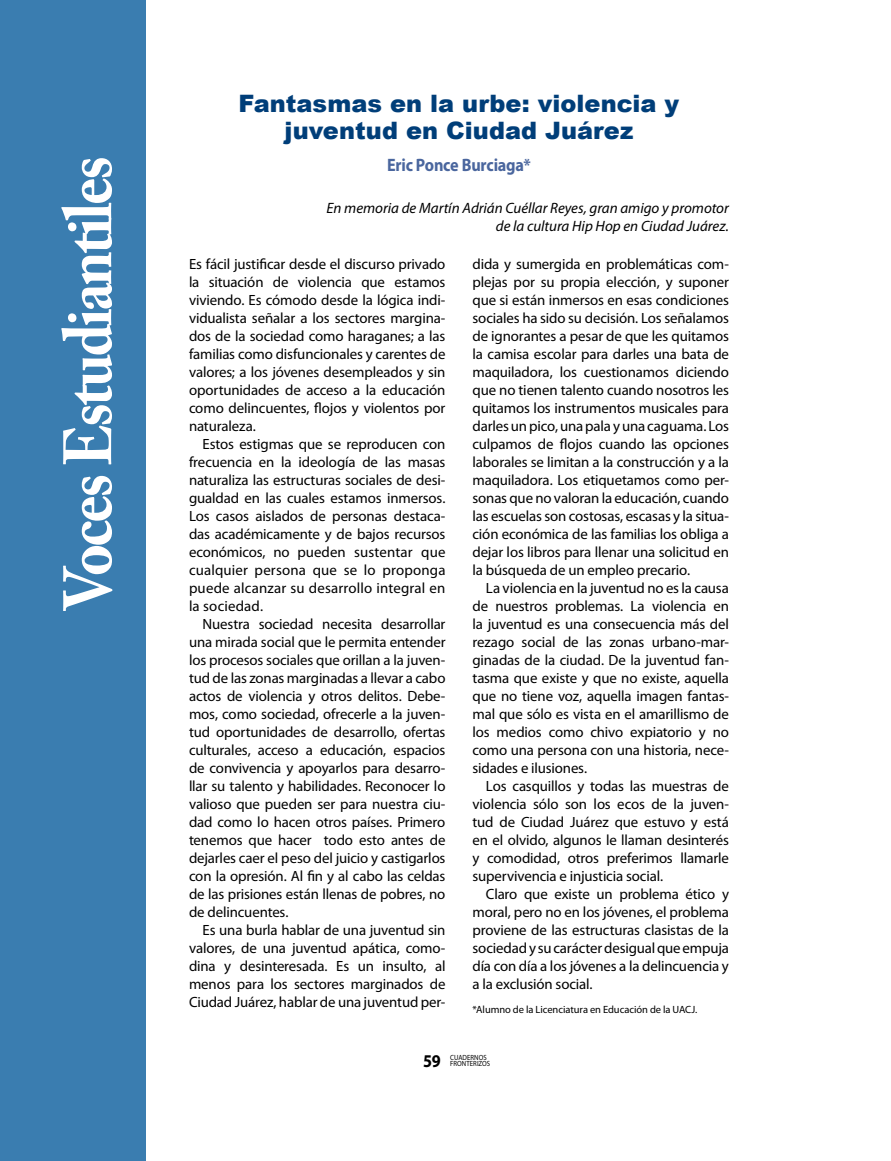
<style>
.page{position:relative;width:891px;height:1161px;background:#fff}
.page>*{position:absolute;margin:0;border:0;box-sizing:border-box;transform-origin:0 0}
.t1{font:700 67.5px "Adobe Caslon Pro";letter-spacing:-.04em;color:#fff;scale:.9 1}
.t2{font:900 24px/27px "Arial";color:#003e79;text-align:center}
.t3{font:700 18px "Myriad Pro";letter-spacing:-.015em;color:#4a669e;scale:.9 1}
.t4{font:700 18px "Myriad Pro";color:#000;scale:.9 1}
.t5{font:italic 15px/18px "Myriad Pro";color:#000;text-align:right}
.t6{font:14.85px/18px "Myriad Pro";letter-spacing:-.01em;color:#000;text-align:justify}
.t7{font:10.5px "Myriad Pro";letter-spacing:-.005em;color:#000}
.t8{font:7.5px/6px "Myriad Pro";color:#000;scale:.9 1}
</style>
<div class="page">
<div style="left:0;top:0;width:146px;height:1161px;background:#3a7db0"></div>
<h1 class="t1" style="left:48px;top:610px;width:506px;rotate:-90deg">Voces Estudiantiles</h1>
<h2 class="t2" style="left:239px;top:89px;width:442px">Fantasmas en la urbe: violencia y juventud en Ciudad Juárez</h2>
<p class="t3" style="left:387px;top:153px;width:161px">Eric Ponce Burciaga*</p>
<p class="t5" style="left:327px;top:199px;width:404px">En memoria de Martín Adrián Cuéllar Reyes, gran amigo y promotor de la cultura Hip Hop en Ciudad Juárez.</p>
<p class="t6" style="left:189px;top:255px;width:258px">Es fácil justificar desde el discurso privado la situación de violencia que estamos viviendo. Es cómodo desde la lógica indi&shy;vidualista señalar a los sectores margina&shy;dos de la sociedad como haraganes; a las familias como disfuncionales y carentes de valores; a los jóvenes desempleados y sin oportunidades de acceso a la educación como delincuentes, flojos y violentos por naturaleza.</p>
<p class="t6" style="left:189px;top:435px;width:258px;text-indent:13px">Estos estigmas que se reproducen con frecuencia en la ideología de las masas naturaliza las estructuras sociales de desi&shy;gualdad en las cuales estamos inmersos.<br>Los casos aislados de personas destaca&shy;das académicamente y de bajos recursos económicos, no pueden sustentar que cualquier persona que se lo proponga puede alcanzar su desarrollo integral en la sociedad.</p>
<p class="t6" style="left:189px;top:615px;width:258px;text-indent:13px">Nuestra sociedad necesita desarrollar una mirada social que le permita entender los procesos sociales que orillan a la juven&shy;tud de las zonas marginadas a llevar a cabo actos de violencia y otros delitos. Debe&shy;mos, como sociedad, ofrecerle a la juven&shy;tud oportunidades de desarrollo, ofertas culturales, acceso a educación, espacios de convivencia y apoyarlos para desarro&shy;llar su talento y habilidades. Reconocer lo valioso que pueden ser para nuestra ciu&shy;dad como lo hacen otros países. Primero tenemos que hacer todo esto antes de dejarles caer el peso del juicio y castigarlos con la opresión. Al fin y al cabo las celdas de las prisiones están llenas de pobres, no de delincuentes.</p>
<p class="t6" style="left:189px;top:921px;width:258px;text-indent:13px">Es una burla hablar de una juventud sin valores, de una juventud apática, como&shy;dina y desinteresada. Es un insulto, al menos para los sectores marginados de Ciudad Juárez, hablar de una juventud per-</p>
<p class="t6" style="left:472px;top:255px;width:258px">dida y sumergida en problemáticas com&shy;plejas por su propia elección, y suponer que si están inmersos en esas condiciones sociales ha sido su decisión. Los señalamos de ignorantes a pesar de que les quitamos la camisa escolar para darles una bata de maquiladora, los cuestionamos diciendo que no tienen talento cuando nosotros les quitamos los instrumentos musicales para darles un pico, una pala y una caguama. Los culpamos de flojos cuando las opciones laborales se limitan a la construcción y a la maquiladora. Los etiquetamos como per&shy;sonas que no valoran la educación, cuando las escuelas son costosas, escasas y la situa&shy;ción económica de las familias los obliga a dejar los libros para llenar una solicitud en la búsqueda de un empleo precario.</p>
<p class="t6" style="left:472px;top:579px;width:258px;text-indent:13px">La violencia en la juventud no es la causa de nuestros problemas. La violencia en la juventud es una consecuencia más del rezago social de las zonas urbano-mar&shy;ginadas de la ciudad. De la juventud fan&shy;tasma que existe y que no existe, aquella que no tiene voz, aquella imagen fantas&shy;mal que sólo es vista en el amarillismo de los medios como chivo expiatorio y no como una persona con una historia, nece&shy;sidades e ilusiones.</p>
<p class="t6" style="left:472px;top:777px;width:258px;text-indent:13px">Los casquillos y todas las muestras de violencia sólo son los ecos de la juven&shy;tud de Ciudad Juárez que estuvo y está en el olvido, algunos le llaman desinterés y comodidad, otros preferimos llamarle supervivencia e injusticia social.</p>
<p class="t6" style="left:472px;top:885px;width:258px;text-indent:13px">Claro que existe un problema ético y moral, pero no en los jóvenes, el problema proviene de las estructuras clasistas de la sociedad y su carácter desigual que empuja día con día a los jóvenes a la delincuencia y a la exclusión social.</p>
<p class="t7" style="left:472px;top:1003px;width:226px">*Alumno de la Licenciatura en Educación de la UACJ.</p>
<p class="t4" style="left:423px;top:1049px;width:21px">59</p>
<p class="t8" style="left:450px;top:1054px;width:45px">CUADERNOS<br>FronterIZOs</p>
</div>
